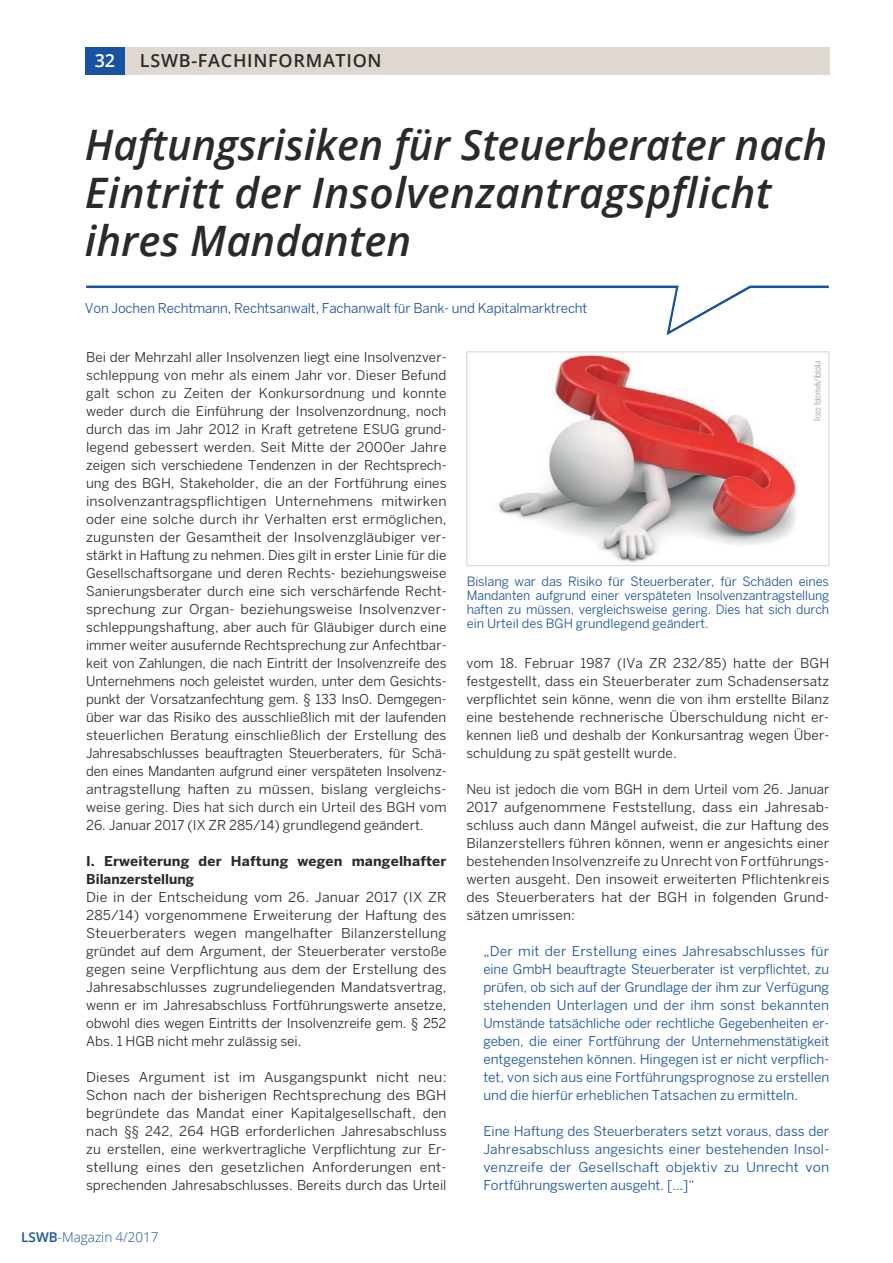
<style>
.page{position:relative;width:893px;height:1263px;background:#fff}
.page>*{position:absolute;margin:0;border:0;box-sizing:border-box;transform-origin:0 0}
.t1{font:italic 600 42px/48px "Open Sans";color:#2b292a}
.t2{font:600 18px "Open Sans";letter-spacing:.04em;color:#2b292a}
.t3{font:600 18px "Open Sans";color:#fff}
.t4{font:13.5px/18px "Benton Sans";color:#2b292a;text-align:justify}
.t5{font:13.5px/18px "Benton Sans";color:#2b292a;text-align:justify;scale:1.04 1}
.t6{font:13.5px/18px "Benton Sans";color:#1752a3;text-align:justify}
.t7{font:700 13.5px/18px "Benton Sans";letter-spacing:.01em;color:#2b292a;scale:1.04 1}
.t8{font:300 13.5px "Open Sans";color:#1752a3}
.t9{font:12.75px/14.2px "Benton Sans";color:#1752a3;text-align:justify}
.t10{font:300 condensed 9px "Open Sans";letter-spacing:-.01em;color:#838587}
.s1{font-weight:600}
</style>
<div class="page">
<div style="left:85px;top:47px;width:744px;height:27px;background:#dfd8d1"></div>
<div style="left:85px;top:47px;width:40px;height:27px;background:#1752a3"></div>
<svg style="left:86px;top:285px;width:743px;height:51px"></svg>
<img style="left:498px;top:354px;width:298px;height:210px">
<div style="left:467px;top:352px;width:362px;height:214px;border:1px solid #d2d4d5"></div>
<h2 class="t3" style="left:95px;top:50px;width:22px">32</h2>
<h2 class="t2" style="left:140px;top:50px;width:243px">LSWB-FACHINFORMATION</h2>
<h1 class="t1" style="left:85px;top:125px;width:744px">Haftungsrisiken für Steuerberater nach<br>Eintritt der Insolvenzantragspflicht ihres Mandanten</h1>
<p class="t6" style="left:85px;top:300px;width:504px">Von Jochen Rechtmann, Rechtsanwalt, Fachanwalt für Bank- und Kapitalmarktrecht</p>
<p class="t4" style="left:86px;top:349px;width:362px">Bei der Mehrzahl aller Insolvenzen liegt eine Insolvenzver&shy;schleppung von mehr als einem Jahr vor. Dieser Befund galt schon zu Zeiten der Konkursordnung und konnte weder durch die Einführung der Insolvenzordnung, noch durch das im Jahr 2012 in Kraft getretene ESUG grund&shy;legend gebessert werden. Seit Mitte der 2000er Jahre zeigen sich verschiedene Tendenzen in der Rechtsprech&shy;ung des BGH, Stakeholder, die an der Fortführung eines insolvenzantragspflichtigen Unternehmens mitwirken oder eine solche durch ihr Verhalten erst ermöglichen, zugunsten der Gesamtheit der Insolvenzgläubiger ver&shy;stärkt in Haftung zu nehmen. Dies gilt in erster Linie für die Gesellschaftsorgane und deren Rechts- beziehungsweise Sanierungsberater durch eine sich verschärfende Recht&shy;sprechung zur Organ- beziehungsweise Insolvenzver&shy;schleppungshaftung, aber auch für Gläubiger durch eine immer weiter ausufernde Rechtsprechung zur Anfechtbar&shy;keit von Zahlungen, die nach Eintritt der Insolvenzreife des Unternehmens noch geleistet wurden, unter dem Gesichts&shy;punkt der Vorsatzanfechtung gem. § 133 InsO. Demgegen&shy;über war das Risiko des ausschließlich mit der laufenden steuerlichen Beratung einschließlich der Erstellung des Jahresabschlusses beauftragten Steuerberaters, für Schä&shy;den eines Mandanten aufgrund einer verspäteten Insolvenz&shy;antragstellung haften zu müssen, bislang vergleichs&shy;weise gering. Dies hat sich durch ein Urteil des BGH vom</p>
<p class="t4" style="left:86px;top:817px;width:339px">26. Januar 2017 (IX ZR 285/14) grundlegend geändert.</p>
<p class="t7" style="left:86px;top:853px;width:348px">I. Erweiterung der Haftung wegen mangelhafter<br>Bilanzerstellung</p>
<p class="t5" style="left:86px;top:889px;width:348px">Die in der Entscheidung vom 26. Januar 2017 (IX ZR 285/14) vorgenommene Erweiterung der Haftung des Steuerberaters wegen mangelhafter Bilanzerstellung gründet auf dem Argument, der Steuerberater verstoße gegen seine Verpflichtung aus dem der Erstellung des Jahresabschlusses zugrundeliegenden Mandatsvertrag, wenn er im Jahresabschluss Fortführungswerte ansetze, obwohl dies wegen Eintritts der Insolvenzreife gem. § 252<br>Abs. 1 HGB nicht mehr zulässig sei.</p>
<p class="t5" style="left:86px;top:1069px;width:348px">Dieses Argument ist im Ausgangspunkt nicht neu:<br>Schon nach der bisherigen Rechtsprechung des BGH begründete das Mandat einer Kapitalgesellschaft, den nach §§ 242, 264 HGB erforderlichen Jahresabschluss zu erstellen, eine werkvertragliche Verpflichtung zur Er&shy;stellung eines den gesetzlichen Anforderungen ent&shy;sprechenden Jahresabschlusses. Bereits durch das Urteil</p>
<p class="t8" style="left:21px;top:1232px;width:139px"><span class="s1">LSWB</span>-Magazin 4/2017</p>
<p class="t10" style="left:812px;top:421px;width:62px;rotate:-90deg">Foto: fotomek/fotolia</p>
<p class="t9" style="left:467px;top:575px;width:364px">Bislang war das Risiko für Steuerberater, für Schäden eines Mandanten aufgrund einer verspäteten Insolvenzantragstellung haften zu müssen, vergleichsweise gering. Dies hat sich durch ein Urteil des BGH grundlegend geändert.</p>
<p class="t4" style="left:466px;top:655px;width:364px">vom 18. Februar 1987 (IVa ZR 232/85) hatte der BGH festgestellt, dass ein Steuerberater zum Schadensersatz verpflichtet sein könne, wenn die von ihm erstellte Bilanz eine bestehende rechnerische Überschuldung nicht er&shy;kennen ließ und deshalb der Konkursantrag wegen Über&shy;schuldung zu spät gestellt wurde.</p>
<p class="t4" style="left:466px;top:781px;width:364px">Neu ist jedoch die vom BGH in dem Urteil vom 26. Januar 2017 aufgenommene Feststellung, dass ein Jahresab&shy;schluss auch dann Mängel aufweist, die zur Haftung des Bilanzerstellers führen können, wenn er angesichts einer bestehenden Insolvenzreife zu Unrecht von Fortführungs&shy;werten ausgeht. Den insoweit erweiterten Pflichtenkreis des Steuerberaters hat der BGH in folgenden Grund&shy;sätzen umrissen:</p>
<p class="t6" style="left:483px;top:943px;width:347px">„Der mit der Erstellung eines Jahresabschlusses für eine GmbH beauftragte Steuerberater ist verpflichtet, zu prüfen, ob sich auf der Grundlage der ihm zur Verfügung stehenden Unterlagen und der ihm sonst bekannten Umstände tatsächliche oder rechtliche Gegebenheiten er&shy;geben, die einer Fortführung der Unternehmenstätigkeit entgegenstehen können. Hingegen ist er nicht verpflich&shy;tet, von sich aus eine Fortführungsprognose zu erstellen und die hierfür erheblichen Tatsachen zu ermitteln.</p>
<p class="t6" style="left:483px;top:1123px;width:347px">Eine Haftung des Steuerberaters setzt voraus, dass der Jahresabschluss angesichts einer bestehenden Insol&shy;venzreife der Gesellschaft objektiv zu Unrecht von Fortführungswerten ausgeht. […]“</p>
</div>
